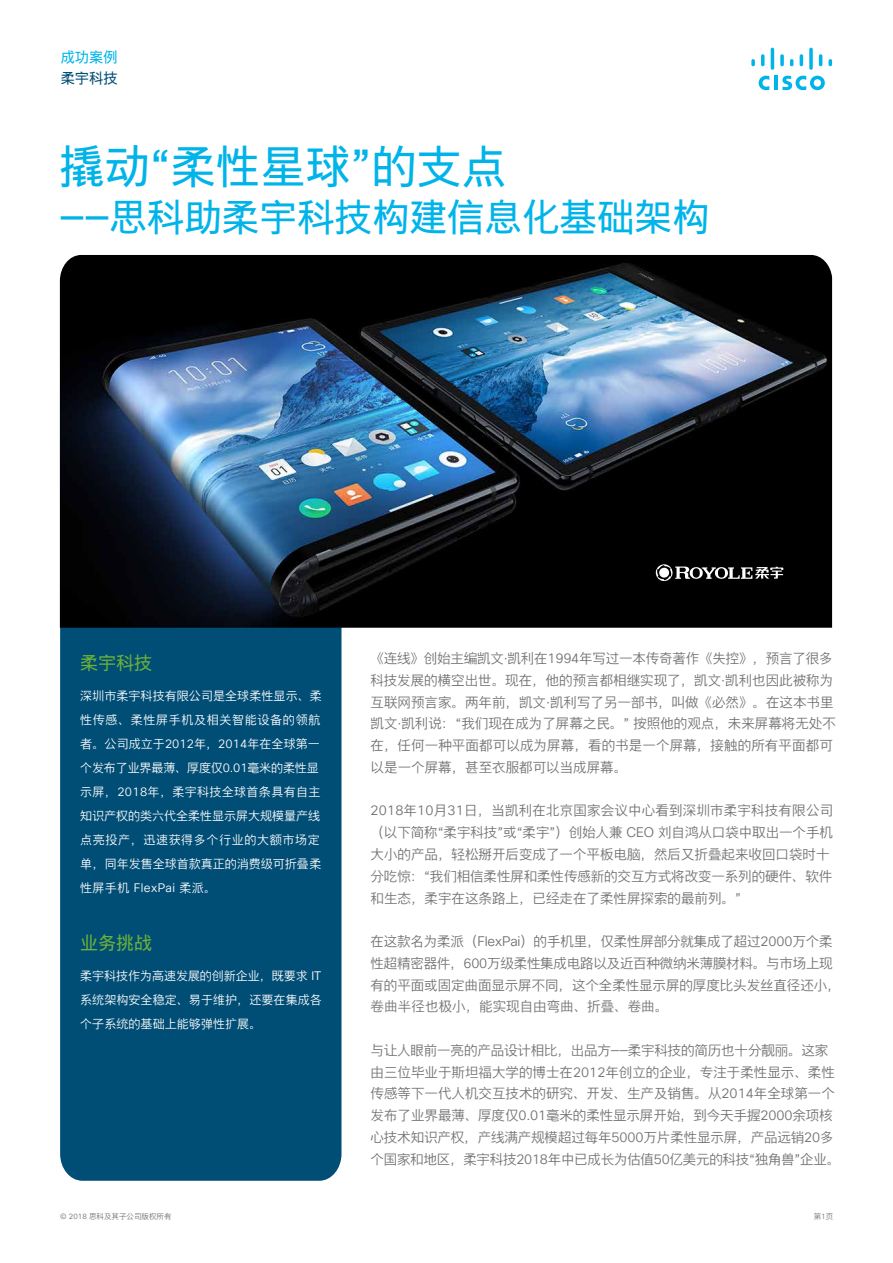
<style>
.page{position:relative;width:893px;height:1263px;background:#fff}
.page>*{position:absolute;margin:0;border:0;box-sizing:border-box;transform-origin:0 0}
.t1{font:45px "Cisco Sans CHS";color:#00b4e9}
.t2{font:37.5px "Cisco Sans CHS";color:#00b4e9}
.t3{font:18px "Cisco Sans CHS";color:#6ab039}
.t4{font:14.25px "Cisco Sans CHS";color:#00b4e9}
.t5{font:14.25px "Cisco Sans CHS";color:#004d75}
.t6{font:13.5px/21.8px "Cisco Sans CHS Light";letter-spacing:-.005em;color:#717171}
.t7{font:12px/24px "Cisco Sans CHS Light";letter-spacing:.005em;color:#fff}
.t8{font:7.5px "Cisco Sans CHS Light";color:#727171}
</style>
<div class="page">
<div style="left:60px;top:628px;width:281px;height:553px;background:#004d75"></div>
<img style="left:60px;top:255px;width:772px;height:373px">
<svg style="left:655px;top:564px;width:128px;height:18px;background:#474747"></svg>
<svg style="left:659px;top:567px;width:10px;height:11px"></svg>
<hr style="left:774px;top:76px;width:4px;height:14px;background:#00b4e9">
<svg style="left:759px;top:76px;width:10px;height:14px"></svg>
<svg style="left:782px;top:76px;width:43px;height:14px"></svg>
<svg style="left:751px;top:59px;width:4px;height:7px"></svg>
<svg style="left:761px;top:54px;width:3px;height:12px"></svg>
<hr style="left:771px;top:48px;width:3px;height:22px;background:#00b4e9;border-radius:2px">
<svg style="left:780px;top:54px;width:4px;height:12px"></svg>
<svg style="left:790px;top:59px;width:3px;height:7px"></svg>
<svg style="left:800px;top:54px;width:3px;height:12px"></svg>
<svg style="left:809px;top:48px;width:4px;height:22px"></svg>
<svg style="left:819px;top:54px;width:3px;height:12px"></svg>
<svg style="left:829px;top:59px;width:3px;height:7px"></svg>
<p class="t4" style="left:61px;top:48px;width:58px">成功案例</p>
<p class="t5" style="left:61px;top:68px;width:58px">柔宇科技</p>
<h1 class="t1" style="left:60px;top:137px;width:448px">撬动“柔性星球”的支点</h1>
<h2 class="t2" style="left:60px;top:192px;width:651px">——思科助柔宇科技构建信息化基础架构</h2>
<h3 class="t3" style="left:80px;top:651px;width:74px">柔宇科技</h3>
<p class="t7" style="left:80px;top:683px;width:243px">深圳市柔宇科技有限公司是全球柔性显示、柔性传感、柔性屏手机及相关智能设备的领航者。公司成立于2012年，2014年在全球第一个发布了业界最薄、厚度仅0.01毫米的柔性显示屏，2018年，柔宇科技全球首条具有自主知识产权的类六代全柔性显示屏大规模量产线点亮投产，迅速获得多个行业的大额市场定单，同年发售全球首款真正的消费级可折叠柔性屏手机 FlexPai 柔派。</p>
<h3 class="t3" style="left:80px;top:931px;width:74px">业务挑战</h3>
<p class="t7" style="left:80px;top:964px;width:243px;text-align:justify">柔宇科技作为高速发展的创新企业，既要求 IT系统架构安全稳定、易于维护，还要在集成各个子系统的基础上能够弹性扩展。</p>
<p class="t6" style="left:370px;top:648px;width:467px">《连线》创始主编凯文·凯利在1994年写过一本传奇著作《失控》，预言了很多科技发展的横空出世。现在，他的预言都相继实现了，凯文·凯利也因此被称为互联网预言家。两年前，凯文·凯利写了另一部书，叫做《必然》。在这本书里凯文·凯利说：“我们现在成为了屏幕之民。” 按照他的观点，未来屏幕将无处不在，任何一种平面都可以成为屏幕，看的书是一个屏幕，接触的所有平面都可以是一个屏幕，甚至衣服都可以当成屏幕。</p>
<p class="t6" style="left:370px;top:800px;width:464px">2018年10月31日，当凯利在北京国家会议中心看到深圳市柔宇科技有限公司（以下简称“柔宇科技”或“柔宇”）创始人兼 CEO 刘自鸿从口袋中取出一个手机大小的产品，轻松掰开后变成了一个平板电脑，然后又折叠起来收回口袋时十分吃惊：“我们相信柔性屏和柔性传感新的交互方式将改变一系列的硬件、软件和生态，柔宇在这条路上，已经走在了柔性屏探索的最前列。”</p>
<p class="t6" style="left:370px;top:930px;width:472px">在这款名为柔派（FlexPai）的手机里，仅柔性屏部分就集成了超过2000万个柔性超精密器件，600万级柔性集成电路以及近百种微纳米薄膜材料。与市场上现有的平面或固定曲面显示屏不同，这个全柔性显示屏的厚度比头发丝直径还小，卷曲半径也极小，能实现自由弯曲、折叠、卷曲。</p>
<p class="t6" style="left:370px;top:1039px;width:471px">与让人眼前一亮的产品设计相比，出品方——柔宇科技的简历也十分靓丽。这家由三位毕业于斯坦福大学的博士在2012年创立的企业，专注于柔性显示、柔性传感等下一代人机交互技术的研究、开发、生产及销售。从2014年全球第一个发布了业界最薄、厚度仅0.01毫米的柔性显示屏开始，到今天手握2000余项核心技术知识产权，产线满产规模超过每年5000万片柔性显示屏，产品远销20多个国家和地区，柔宇科技2018年中已成长为估值50亿美元的科技“独角兽”企业。</p>
<p class="t8" style="left:60px;top:1211px;width:113px">© 2018 思科及其子公司版权所有</p>
<p class="t8" style="left:814px;top:1211px;width:21px">第1页</p>
</div>
